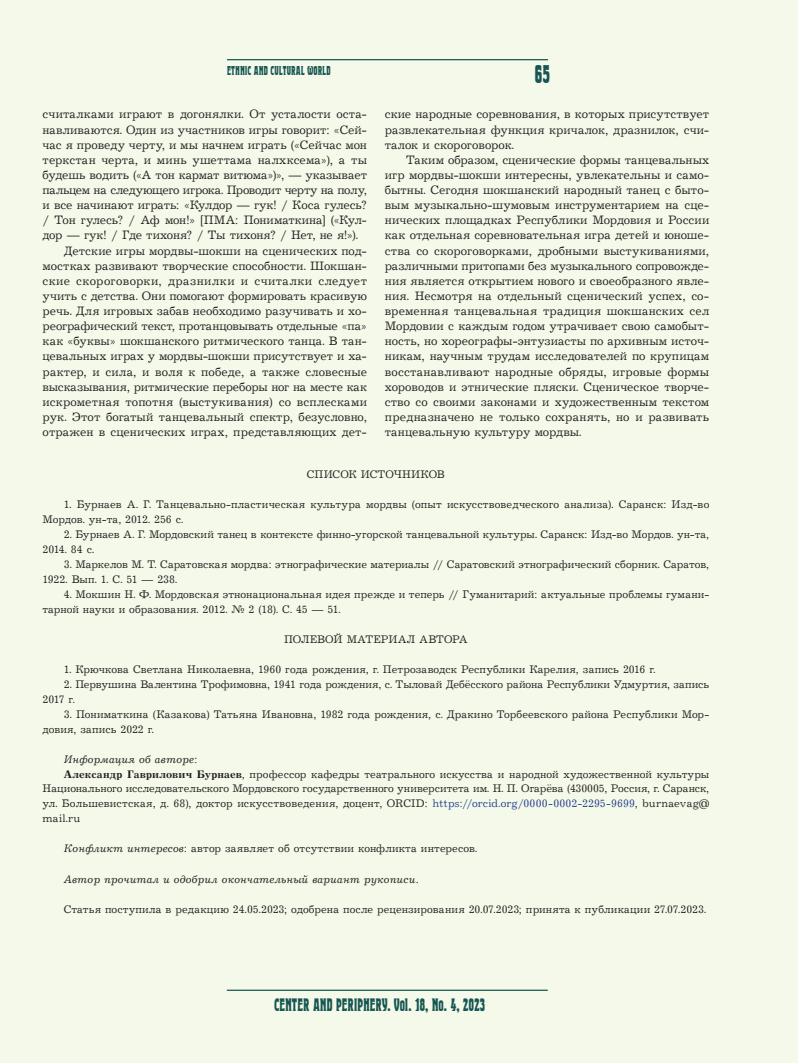
<style>
.page{position:relative;width:798px;height:1063px;background:#fff}
.page>*{position:absolute;margin:0;border:0;box-sizing:border-box;transform-origin:0 0}
.t1{font:25px "Herold DG";color:#175652}
.t2{font:17.5px "Herold DG";color:#175652}
.t3{font:12.5px/15.1px "Journal Cyrillic";color:#231f20;text-align:justify}
.t4{font:12.5px "Journal Cyrillic";letter-spacing:-.02em;color:#231f20}
.t5{font:12.5px "Journal Cyrillic";letter-spacing:.03em;color:#231f20}
.t6{font:12.5px "Herold DG";letter-spacing:.01em;color:#175652}
.t7{font:11.25px/15px "Journal Cyrillic";letter-spacing:.005em;color:#231f20}
.t8{font:11.25px "Journal Italic Cyrillic";letter-spacing:.01em;color:#231f20}
.s1{font-family:"Journal Cyrillic"}
.s2{font-family:"Journal Bold Cyrillic"}
.s3{color:#253f8e}
.s4{font-family:"Journal Italic Cyrillic"}
</style>
<div class="page">
<div style="left:0;top:0;width:797px;height:1063px;background:#f4f9e9"></div>
<hr style="left:227px;top:990px;width:320px;height:1px;background:#175652">
<hr style="left:227px;top:59px;width:321px;height:1px;background:#175652">
<h1 class="t1" style="left:534px;top:61px;width:17px">65</h1>
<p class="t6" style="left:227px;top:63px;width:105px">ETHNIC AND CULTURAL WORLD</p>
<p class="t3" style="left:43px;top:107px;width:326px">считалками играют в догонялки. От усталости оста-</p>
<p class="t3" style="left:43px;top:122px;width:326px">навливаются. Один из участников игры говорит: «Сей-</p>
<p class="t3" style="left:43px;top:137px;width:326px">час я проведу черту, и мы начнем играть («Сейчас мон</p>
<p class="t3" style="left:43px;top:153px;width:326px">теркстан черта, и минь ушеттама налхксема»), а ты</p>
<p class="t3" style="left:43px;top:168px;width:326px">будешь водить («А тон кармат витюма»)», — указывает</p>
<p class="t4" style="left:43px;top:183px;width:326px">пальцем на следующего игрока. Проводит черту на полу,</p>
<p class="t3" style="left:43px;top:198px;width:326px">и все начинают играть: «Кулдор — гук! / Коса гулесь?</p>
<p class="t3" style="left:43px;top:213px;width:326px">/ Тон гулесь? / Аф мон!» [ПМА: Пониматкина] («Кул-</p>
<p class="t3" style="left:43px;top:228px;width:317px">дор — гук! / Где тихоня? / Ты тихоня? / Нет, не я!»).</p>
<p class="t3" style="left:64px;top:243px;width:304px">Детские игры мордвы-шокши на сценических под-</p>
<p class="t3" style="left:43px;top:258px;width:326px">мостках развивают творческие способности. Шокшан-</p>
<p class="t5" style="left:43px;top:274px;width:326px">ские скороговорки, дразнилки и считалки следует</p>
<p class="t3" style="left:43px;top:289px;width:326px">учить с детства. Они помогают формировать красивую</p>
<p class="t3" style="left:43px;top:304px;width:326px">речь. Для игровых забав необходимо разучивать и хо-</p>
<p class="t3" style="left:43px;top:319px;width:326px">реографический текст, протанцовывать отдельные «па»</p>
<p class="t3" style="left:43px;top:334px;width:326px">как «буквы» шокшанского ритмического танца. В тан-</p>
<p class="t3" style="left:43px;top:349px;width:326px">цевальных играх у мордвы-шокши присутствует и ха-</p>
<p class="t3" style="left:43px;top:364px;width:326px">рактер, и сила, и воля к победе, а также словесные</p>
<p class="t3" style="left:43px;top:379px;width:326px">высказывания, ритмические переборы ног на месте как</p>
<p class="t3" style="left:43px;top:395px;width:326px">искрометная топотня (выстукивания) со всплесками</p>
<p class="t3" style="left:43px;top:410px;width:326px">рук. Этот богатый танцевальный спектр, безусловно,</p>
<p class="t3" style="left:43px;top:425px;width:326px">отражен в сценических играх, представляющих дет-</p>
<p class="t3" style="left:384px;top:107px;width:326px">ские народные соревнования, в которых присутствует развлекательная функция кричалок, дразнилок, счи&shy;талок и скороговорок.</p>
<p class="t3" style="left:384px;top:153px;width:326px;text-indent:21px">Таким образом, сценические формы танцевальных игр мордвы-шокши интересны, увлекательны и само&shy;бытны. Сегодня шокшанский народный танец с быто&shy;вым музыкально-шумовым инструментарием на сце&shy;нических площадках Республики Мордовия и России как отдельная соревновательная игра детей и юноше&shy;ства со скороговорками, дробными выстукиваниями, различными притопами без музыкального сопровожде&shy;ния является открытием нового и своеобразного явле&shy;ния. Несмотря на отдельный сценический успех, со&shy;временная танцевальная традиция шокшанских сел Мордовии с каждым годом утрачивает свою самобыт&shy;ность, но хореографы-энтузиасты по архивным источ&shy;никам, научным трудам исследователей по крупицам восстанавливают народные обряды, игровые формы хороводов и этнические пляски. Сценическое творче&shy;ство со своими законами и художественным текстом предназначено не только сохранять, но и развивать танцевальную культуру мордвы.</p>
<p class="t7" style="left:307px;top:467px;width:139px">СПИСОК ИСТОЧНИКОВ</p>
<p class="t7" style="left:43px;top:497px;width:668px;text-indent:21px">1. Бурнаев А. Г. Танцевально-пластическая культура мордвы (опыт искусствоведческого анализа). Саранск: Изд-во<br>Мордов. ун-та, 2012. 256 с.</p>
<p class="t7" style="left:43px;top:527px;width:668px;text-indent:21px">2. Бурнаев А. Г. Мордовский танец в контексте финно-угорской танцевальной культуры. Саранск: Изд-во Мордов. ун-та,<br>2014. 84 с.</p>
<p class="t7" style="left:43px;top:557px;width:668px;text-indent:21px">3. Маркелов М. Т. Саратовская мордва: этнографические материалы // Саратовский этнографический сборник. Саратов,<br>1922. Вып. 1. С. 51 — 238.</p>
<p class="t7" style="left:43px;top:587px;width:668px;text-indent:21px">4. Мокшин Н. Ф. Мордовская этнонациональная идея прежде и теперь // Гуманитарий: актуальные проблемы гумани&shy;тарной науки и образования. 2012. № 2 (18). С. 45 — 51.</p>
<p class="t7" style="left:284px;top:632px;width:185px">ПОЛЕВОЙ МАТЕРИАЛ АВТОРА</p>
<p class="t7" style="left:64px;top:662px;width:593px">1. Крючкова Светлана Николаевна, 1960 года рождения, г. Петрозаводск Республики Карелия, запись 2016 г.</p>
<p class="t7" style="left:43px;top:677px;width:668px;text-indent:21px">2. Первушина Валентина Трофимовна, 1941 года рождения, с. Тыловай Дебёсского района Республики Удмуртия, запись<br>2017 г.</p>
<p class="t7" style="left:43px;top:707px;width:668px;text-indent:21px">3. Пониматкина (Казакова) Татьяна Ивановна, 1982 года рождения, с. Дракино Торбеевского района Республики Мор&shy;довия, запись 2022 г.</p>
<p class="t8" style="left:64px;top:753px;width:135px">Информация об авторе<span class="s1">:</span></p>
<p class="t7" style="left:43px;top:767px;width:668px;text-align:justify;text-indent:21px"><span class="s2">Александр Гаврилович Бурнаев</span>, профессор кафедры театрального искусства и народной художественной культуры Национального исследовательского Mордовского государственного университета им. Н. П. Огарёва (430005, Россия, г. Саранск, ул. Большевистская, д. 68), доктор искусствоведения, доцент, ORCID: <span class="s3">https://orcid.org/0000-0002-2295-9699</span>, burnaevag@ mail.ru</p>
<p class="t7" style="left:64px;top:842px;width:414px"><span class="s4">Конфликт интересов</span>: автор заявляет об отсутствии конфликта интересов.</p>
<p class="t8" style="left:64px;top:873px;width:356px">Автор прочитал и одобрил окончательный вариант рукописи.</p>
<p class="t7" style="left:64px;top:902px;width:643px">Статья поступила в редакцию 24.05.2023; одобрена после рецензирования 20.07.2023; принята к публикации 27.07.2023.</p>
<h2 class="t2" style="left:274px;top:995px;width:212px">CENTER AND PERIPHERY. Vol. 18, No. 4, 2023</h2>
</div>
